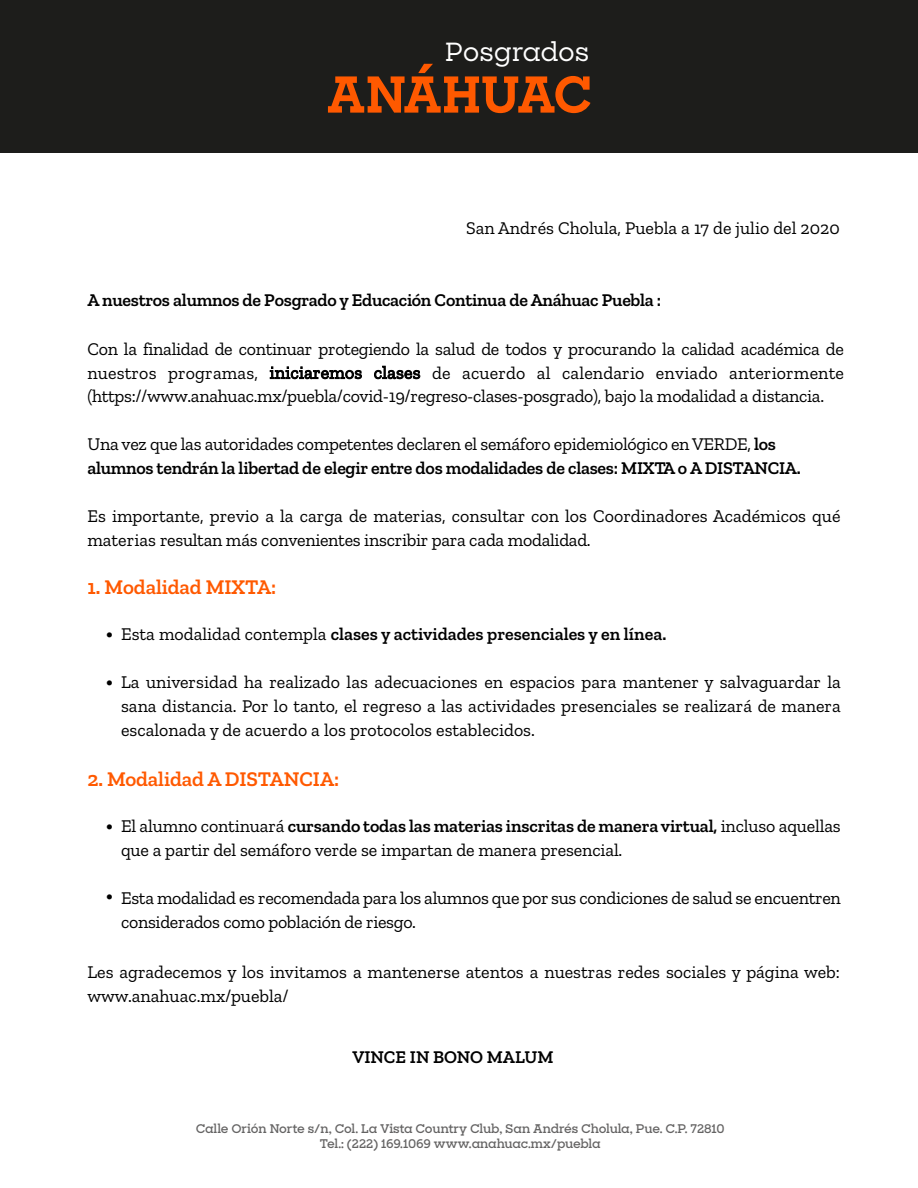
<style>
.page{position:relative;width:918px;height:1188px;background:#fff}
.page>*{position:absolute;margin:0;border:0;box-sizing:border-box;transform-origin:0 0}
.t1{font:500 25.2px "Sharp Slab";letter-spacing:-.01em;color:#fff}
.t2{font:600 21px "Zilla Slab";letter-spacing:-.005em;color:#ff5900}
.t3{font:600 21px "Zilla Slab";color:#000}
.t4{font:18px/24px "Zilla Slab";color:#000}
.t5{font:600 18px/24px "Zilla Slab";letter-spacing:-.015em;color:#000}
.t6{font:600 12px/14.4px "Sharp Slab";letter-spacing:-.02em;color:#646363;text-align:center}
.s1{font-weight:400}
.s2{font-weight:600}
</style>
<div class="page">
<div style="left:0;top:0;width:918px;height:153px;background:#1d1d1b"></div>
<svg style="left:328px;top:64px;width:263px;height:49px"></svg>
<h1 class="t1" style="left:445px;top:34px;width:146px">Posgrados</h1>
<p class="t4" style="left:466px;top:216px;width:375px">San Andrés Cholula, Puebla a 17 de julio del 2020</p>
<p class="t5" style="left:87px;top:288px;width:575px">A nuestros alumnos de Posgrado y Educación Continua de Anáhuac Puebla :</p>
<p class="t4" style="left:87px;top:337px;width:758px;text-align:justify">Con la finalidad de continuar protegiendo la salud de todos y procurando la calidad académica de nuestros programas, iniciaremos clases de acuerdo al calendario enviado anteriormente (https://www.anahuac.mx/puebla/covid-19/regreso-clases-posgrado), bajo la modalidad a distancia.</p>
<p class="t5" style="left:87px;top:432px;width:715px"><span class="s1">Una vez que las autoridades competentes declaren el semáforo epidemiológico en VERDE,</span> los alumnos tendrán la libertad de elegir entre dos modalidades de clases: MIXTA o A DISTANCIA.</p>
<p class="t4" style="left:87px;top:504px;width:755px">Es importante, previo a la carga de materias, consultar con los Coordinadores Académicos qué materias resultan más convenientes inscribir para cada modalidad.</p>
<p class="t2" style="left:87px;top:575px;width:190px">1. Modalidad MIXTA:</p>
<p class="t3" style="left:106px;top:621px;width:9px">•</p>
<p class="t3" style="left:106px;top:669px;width:9px">•</p>
<p class="t5" style="left:121px;top:622px;width:547px"><span class="s1">Esta modalidad contempla</span> clases y actividades presenciales y en línea.</p>
<p class="t4" style="left:121px;top:670px;width:721px;text-align:justify">La universidad ha realizado las adecuaciones en espacios para mantener y salvaguardar la sana distancia. Por lo tanto, el regreso a las actividades presenciales se realizará de manera escalonada y de acuerdo a los protocolos establecidos.</p>
<p class="t2" style="left:87px;top:767px;width:253px">2. Modalidad A DISTANCIA:</p>
<p class="t3" style="left:106px;top:813px;width:9px">•</p>
<p class="t3" style="left:106px;top:884px;width:9px">•</p>
<p class="t4" style="left:121px;top:814px;width:721px">El alumno continuará <span class="s2">cursando todas las materias inscritas de manera virtual,</span> incluso aquellas que a partir del semáforo verde se impartan de manera presencial.</p>
<p class="t4" style="left:121px;top:886px;width:721px">Esta modalidad es recomendada para los alumnos que por sus condiciones de salud se encuentren considerados como población de riesgo.</p>
<p class="t4" style="left:87px;top:960px;width:754px">Les agradecemos y los invitamos a mantenerse atentos a nuestras redes sociales y página web: www.anahuac.mx/puebla/</p>
<p class="t5" style="left:352px;top:1045px;width:203px">VINCE IN BONO MALUM</p>
<p class="t6" style="left:196px;top:1121px;width:530px">Calle Orión Norte s/n, Col. La Vista Country Club, San Andrés Cholula, Pue. C.P. 72810<br>Tel.: (222) 169.1069 www.anahuac.mx/puebla</p>
</div>
